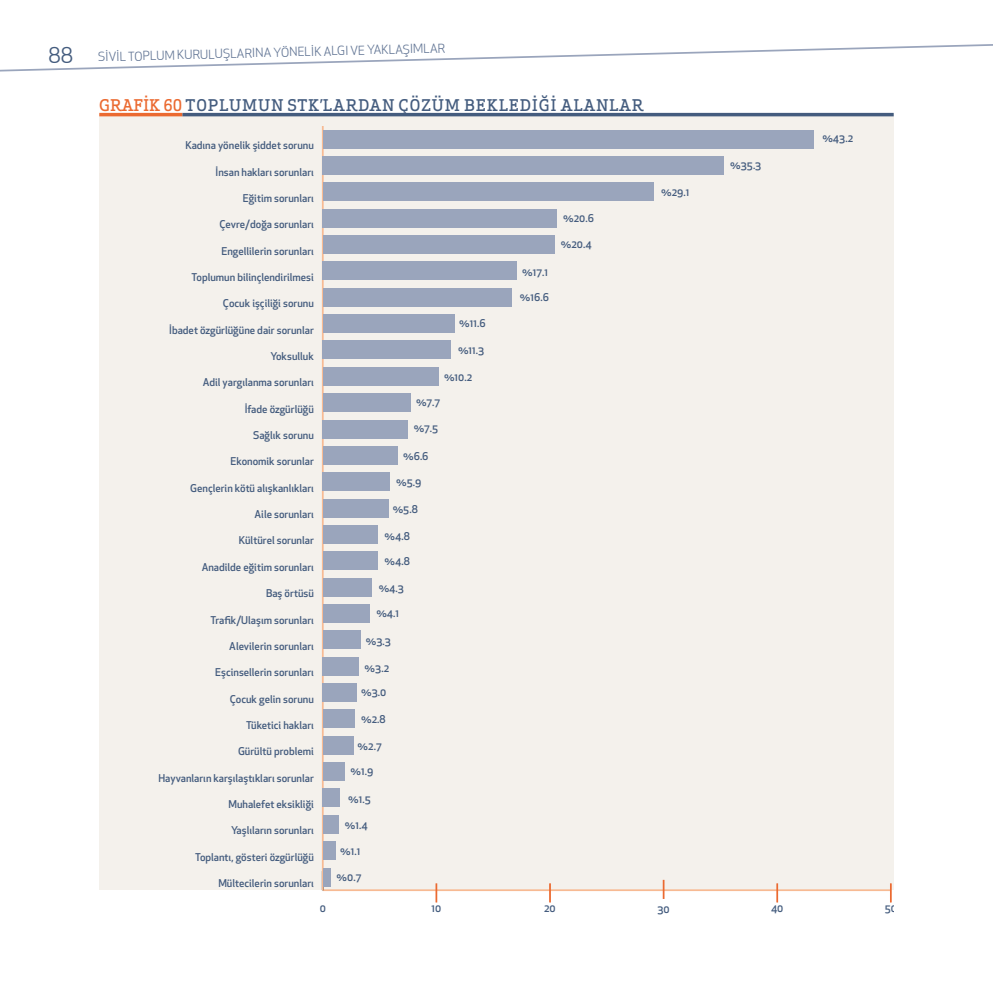
<style>
.page{position:relative;width:993px;height:993px;background:#fff}
.page>*{position:absolute;margin:0;border:0;box-sizing:border-box;transform-origin:0 0}
.t1{font:500 15.75px "Apex Serif";letter-spacing:.05em;color:#445c7e}
.t2{font:12.25px "Apex New";color:#647796}
.t3{font:500 10.5px "Apex New";color:#445c7e}
.s1{font-family:"Apex Serif";font-size:21px;color:#445c7e}
.s2{color:#eb6a31}
</style>
<div class="page">
<svg style="left:0;top:44px;width:992px;height:28px"></svg>
<div style="left:99px;top:114px;width:794px;height:775px;background:#f4f1ec"></div>
<hr style="left:99px;top:113px;width:83px;height:3px;background:#eb6a31">
<hr style="left:182px;top:113px;width:711px;height:3px;background:#445c7e">
<hr style="left:322px;top:889px;width:568px;height:1px;background:#f7ba93">
<svg style="left:435px;top:883px;width:2px;height:19px"></svg>
<svg style="left:549px;top:883px;width:1px;height:19px"></svg>
<svg style="left:662px;top:879px;width:2px;height:19px"></svg>
<svg style="left:776px;top:883px;width:1px;height:19px"></svg>
<svg style="left:889px;top:883px;width:2px;height:19px"></svg>
<hr style="left:322px;top:126px;width:1px;height:763px;background:#f7ba93">
<div style="left:322px;top:130px;width:491px;height:19px;background:#9aa5bc"></div>
<div style="left:322px;top:156px;width:401px;height:19px;background:#9aa5bc"></div>
<div style="left:322px;top:182px;width:331px;height:19px;background:#9aa5bc"></div>
<div style="left:322px;top:209px;width:234px;height:19px;background:#9aa5bc"></div>
<div style="left:322px;top:235px;width:232px;height:19px;background:#9aa5bc"></div>
<div style="left:322px;top:261px;width:195px;height:19px;background:#9aa5bc"></div>
<div style="left:322px;top:288px;width:189px;height:19px;background:#9aa5bc"></div>
<div style="left:322px;top:314px;width:132px;height:19px;background:#9aa5bc"></div>
<div style="left:322px;top:340px;width:129px;height:19px;background:#9aa5bc"></div>
<div style="left:322px;top:367px;width:116px;height:18px;background:#9aa5bc"></div>
<div style="left:322px;top:393px;width:88px;height:19px;background:#9aa5bc"></div>
<div style="left:322px;top:419px;width:86px;height:19px;background:#9aa5bc"></div>
<div style="left:322px;top:446px;width:75px;height:18px;background:#9aa5bc"></div>
<div style="left:322px;top:472px;width:67px;height:19px;background:#9aa5bc"></div>
<div style="left:322px;top:498px;width:66px;height:19px;background:#9aa5bc"></div>
<div style="left:322px;top:525px;width:55px;height:18px;background:#9aa5bc"></div>
<div style="left:322px;top:551px;width:55px;height:19px;background:#9aa5bc"></div>
<div style="left:322px;top:577px;width:49px;height:19px;background:#9aa5bc"></div>
<div style="left:322px;top:603px;width:47px;height:19px;background:#9aa5bc"></div>
<div style="left:322px;top:630px;width:38px;height:19px;background:#9aa5bc"></div>
<div style="left:322px;top:656px;width:37px;height:19px;background:#9aa5bc"></div>
<div style="left:322px;top:682px;width:35px;height:19px;background:#9aa5bc"></div>
<div style="left:322px;top:709px;width:32px;height:19px;background:#9aa5bc"></div>
<div style="left:322px;top:735px;width:31px;height:19px;background:#9aa5bc"></div>
<div style="left:322px;top:761px;width:22px;height:19px;background:#9aa5bc"></div>
<div style="left:322px;top:788px;width:18px;height:19px;background:#9aa5bc"></div>
<div style="left:322px;top:814px;width:16px;height:19px;background:#9aa5bc"></div>
<div style="left:322px;top:840px;width:13px;height:19px;background:#9aa5bc"></div>
<div style="left:322px;top:867px;width:8px;height:19px;background:#9aa5bc"></div>
<p class="t2" style="left:48px;top:49px;width:398px;rotate:-1deg"><span class="s1">88</span> SİVİL TOPLUM KURULUŞLARINA YÖNELİK ALGI VE YAKLAŞIMLAR</p>
<h1 class="t1" style="left:99px;top:95px;width:545px"><span class="s2">GRAFİK 60</span> TOPLUMUN STK’LARDAN ÇÖZÜM BEKLEDIĞI ALANLAR</h1>
<p class="t3" style="left:185px;top:138px;width:130px">Kadına yönelik şiddet sorunu</p>
<p class="t3" style="left:215px;top:165px;width:100px">İnsan hakları sorunları</p>
<p class="t3" style="left:243px;top:191px;width:72px">Eğitim sorunları</p>
<p class="t3" style="left:219px;top:217px;width:96px">Çevre/doğa sorunları</p>
<p class="t3" style="left:221px;top:244px;width:94px">Engellilerin sorunları</p>
<p class="t3" style="left:191px;top:270px;width:124px">Toplumun bilinçlendirilmesi</p>
<p class="t3" style="left:223px;top:296px;width:92px">Çocuk işçiliği sorunu</p>
<p class="t3" style="left:169px;top:323px;width:146px">İbadet özgürlüğüne dair sorunlar</p>
<p class="t3" style="left:270px;top:349px;width:45px">Yoksulluk</p>
<p class="t3" style="left:203px;top:375px;width:113px">Adil yargılanma sorunları</p>
<p class="t3" style="left:244px;top:402px;width:71px">İfade özgürlüğü</p>
<p class="t3" style="left:253px;top:428px;width:62px">Sağlık sorunu</p>
<p class="t3" style="left:230px;top:454px;width:85px">Ekonomik sorunlar</p>
<p class="t3" style="left:190px;top:481px;width:125px">Gençlerin kötü alışkanlıkları</p>
<p class="t3" style="left:254px;top:507px;width:61px">Aile sorunları</p>
<p class="t3" style="left:239px;top:533px;width:77px">Kültürel sorunlar</p>
<p class="t3" style="left:202px;top:559px;width:114px">Anadilde eğitim sorunları</p>
<p class="t3" style="left:266px;top:586px;width:49px">Baş örtüsü</p>
<p class="t3" style="left:210px;top:612px;width:105px">Trafik/Ulaşım sorunları</p>
<p class="t3" style="left:229px;top:638px;width:86px">Alevilerin sorunları</p>
<p class="t3" style="left:215px;top:665px;width:100px">Eşcinsellerin sorunları</p>
<p class="t3" style="left:230px;top:691px;width:86px">Çocuk gelin sorunu</p>
<p class="t3" style="left:246px;top:717px;width:69px">Tüketici hakları</p>
<p class="t3" style="left:238px;top:744px;width:77px">Gürültü problemi</p>
<p class="t3" style="left:158px;top:770px;width:157px">Hayvanların karşılaştıkları sorunlar</p>
<p class="t3" style="left:228px;top:796px;width:87px">Muhalefet eksikliği</p>
<p class="t3" style="left:231px;top:823px;width:84px">Yaşlıların sorunları</p>
<p class="t3" style="left:195px;top:849px;width:120px">Toplantı, gösteri özgürlüğü</p>
<p class="t3" style="left:218px;top:875px;width:97px">Mültecilerin sorunları</p>
<p class="t3" style="left:459px;top:316px;width:28px">%11.6</p>
<p class="t3" style="left:458px;top:343px;width:28px">%11.3</p>
<p class="t3" style="left:444px;top:370px;width:30px">%10.2</p>
<p class="t3" style="left:416px;top:395px;width:26px">%7.7</p>
<p class="t3" style="left:413px;top:421px;width:26px">%7.5</p>
<p class="t3" style="left:403px;top:449px;width:27px">%6.6</p>
<p class="t3" style="left:396px;top:475px;width:27px">%5.9</p>
<p class="t3" style="left:392px;top:501px;width:27px">%5.8</p>
<p class="t3" style="left:384px;top:528px;width:27px">%4.8</p>
<p class="t3" style="left:384px;top:554px;width:27px">%4.8</p>
<p class="t3" style="left:378px;top:581px;width:27px">%4.3</p>
<p class="t3" style="left:376px;top:605px;width:24px">%4.1</p>
<p class="t3" style="left:366px;top:633px;width:27px">%3.3</p>
<p class="t3" style="left:364px;top:660px;width:26px">%3.2</p>
<p class="t3" style="left:361px;top:685px;width:27px">%3.0</p>
<p class="t3" style="left:361px;top:711px;width:26px">%2.8</p>
<p class="t3" style="left:357px;top:738px;width:26px">%2.7</p>
<p class="t3" style="left:350px;top:764px;width:24px">%1.9</p>
<p class="t3" style="left:348px;top:792px;width:24px">%1.5</p>
<p class="t3" style="left:345px;top:818px;width:24px">%1.4</p>
<p class="t3" style="left:340px;top:843px;width:22px">%1.1</p>
<p class="t3" style="left:336px;top:869px;width:26px">%0.7</p>
<p class="t3" style="left:522px;top:265px;width:27px">%17.1</p>
<p class="t3" style="left:520px;top:290px;width:30px">%16.6</p>
<p class="t3" style="left:563px;top:211px;width:32px">%20.6</p>
<p class="t3" style="left:560px;top:236px;width:32px">%20.4</p>
<p class="t3" style="left:661px;top:185px;width:30px">%29.1</p>
<p class="t3" style="left:730px;top:158px;width:33px">%35.3</p>
<p class="t3" style="left:822px;top:131px;width:32px">%43.2</p>
<p class="t3" style="left:319px;top:900px;width:8px">0</p>
<p class="t3" style="left:431px;top:900px;width:11px">10</p>
<p class="t3" style="left:544px;top:900px;width:13px">20</p>
<p class="t3" style="left:657px;top:902px;width:14px">30</p>
<p class="t3" style="left:770px;top:900px;width:14px">40</p>
<p class="t3" style="left:884px;top:900px;width:14px">50</p>
</div>
